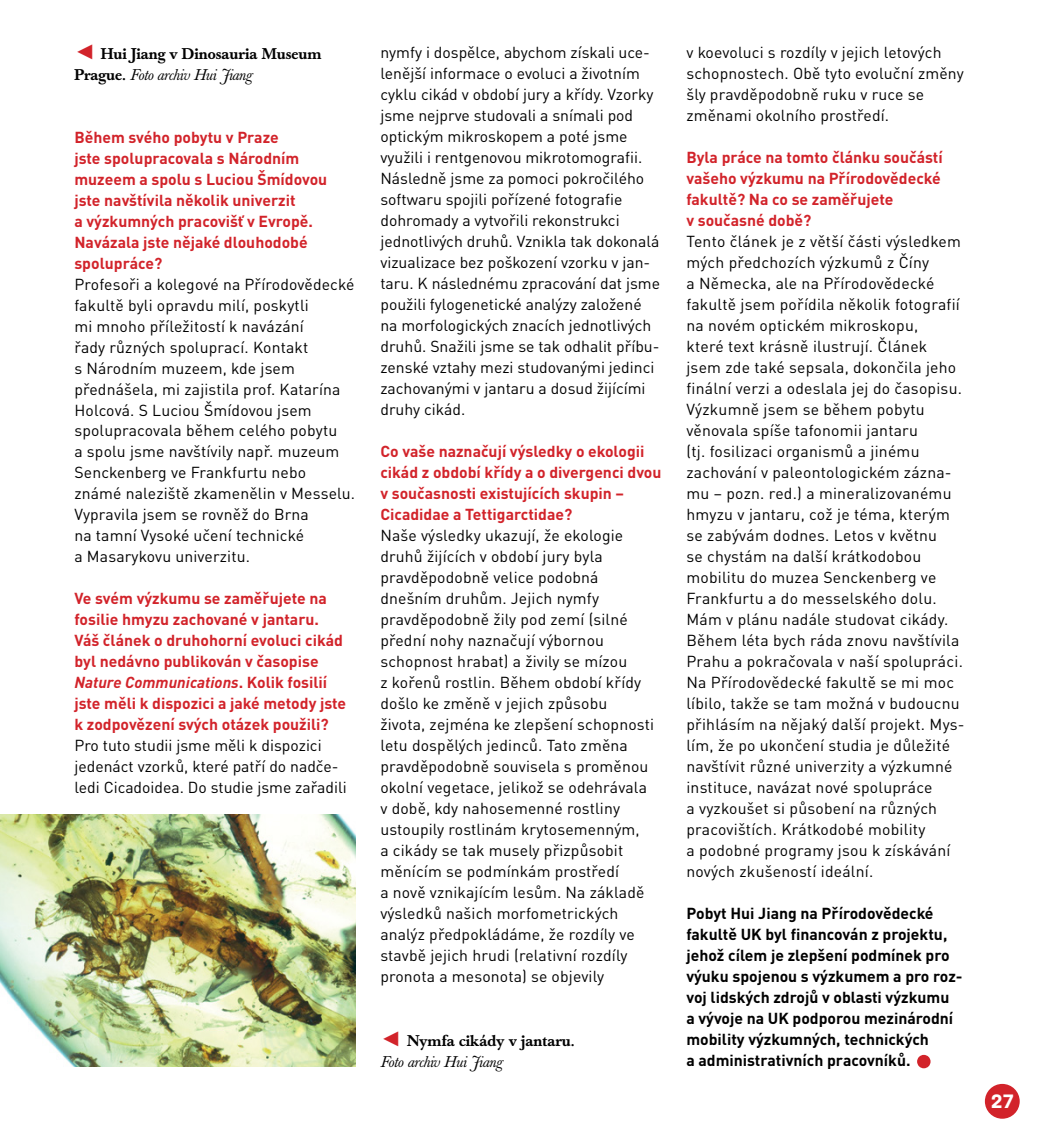
<style>
.page{position:relative;width:1042px;height:1141px;background:#fff}
.page>*{position:absolute;margin:0;border:0;box-sizing:border-box;transform-origin:0 0}
.t1{font:54.25px "Arial";color:#d2232a}
.t2{font:700 19.25px "Nudista";color:#fff}
.t3{font:15.75px/21px "DIN Pro";letter-spacing:.01em;color:#000}
.t4{font:700 15.75px/21px "DIN Pro";color:#d2232a}
.t5{font:700 15.75px/21px "DIN Pro";color:#000}
.t6{font:500 15.4px/21px "Baskerville Book Pro";color:#000}
.s1{font-family:"Arial";font-weight:400;font-size:21px;color:#d2232a}
.s2{font-weight:400;font-style:italic}
.s3{font-style:italic}
</style>
<div class="page">
<img style="left:0;top:815px;width:356px;height:252px">
<div style="left:985px;top:1084px;width:34px;height:35px;background:#d2232a;border-radius:50%"></div>
<p class="t6" style="left:74px;top:43px;width:249px"><span class="s1">◄</span> Hui Jiang v Dinosauria Museum<br>Prague. <span class="s2">Foto archiv Hui Jiang</span></p>
<p class="t4" style="left:74px;top:124px;width:254px">Během svého pobytu v Praze<br>jste spolupracovala s Národním muzeem a spolu s Luciou Šmídovou jste navštívila několik univerzit<br>a výzkumných pracovišť v Evropě.<br>Navázala jste nějaké dlouhodobé spolupráce?</p>
<p class="t3" style="left:74px;top:272px;width:282px">Profesoři a kolegové na Přírodovědecké fakultě byli opravdu milí, poskytli<br>mi mnoho příležitostí k navázání<br>řady různých spoluprací. Kontakt<br>s Národním muzeem, kde jsem přednášela, mi zajistila prof. Katarína Holcová. S Luciou Šmídovou jsem spolupracovala během celého pobytu<br>a spolu jsme navštívily např. muzeum Senckenberg ve Frankfurtu nebo známé naleziště zkamenělin v Messelu.<br>Vypravila jsem se rovněž do Brna<br>na tamní Vysoké učení technické<br>a Masarykovu univerzitu.</p>
<p class="t4" style="left:74px;top:586px;width:273px">Ve svém výzkumu se zaměřujete na fosilie hmyzu zachované v jantaru.<br>Váš článek o druhohorní evoluci cikád byl nedávno publikován v časopise <span class="s3">Nature Communications</span>. Kolik fosilií jste měli k dispozici a jaké metody jste k zodpovězení svých otázek použili?</p>
<p class="t3" style="left:74px;top:734px;width:274px">Pro tuto studii jsme měli k dispozici jedenáct vzorků, které patří do nadče&shy;ledi Cicadoidea. Do studie jsme zařadili</p>
<p class="t3" style="left:380px;top:41px;width:281px">nymfy i dospělce, abychom získali uce&shy;lenější informace o evoluci a životním cyklu cikád v období jury a křídy. Vzorky jsme nejprve studovali a snímali pod optickým mikroskopem a poté jsme využili i rentgenovou mikrotomografii.<br>Následně jsme za pomoci pokročilého softwaru spojili pořízené fotografie dohromady a vytvořili rekonstrukci jednotlivých druhů. Vznikla tak dokonalá vizualizace bez poškození vzorku v jan&shy;taru. K následnému zpracování dat jsme použili fylogenetické analýzy založené na morfologických znacích jednotlivých druhů. Snažili jsme se tak odhalit příbu&shy;zenské vztahy mezi studovanými jedinci zachovanými v jantaru a dosud žijícími druhy cikád.</p>
<p class="t4" style="left:380px;top:439px;width:283px">Co vaše naznačují výsledky o ekologii cikád z období křídy a o divergenci dvou v současnosti existujících skupin – Cicadidae a Tettigarctidae?</p>
<p class="t3" style="left:380px;top:524px;width:275px">Naše výsledky ukazují, že ekologie druhů žijících v období jury byla pravděpodobně velice podobná dnešním druhům. Jejich nymfy pravděpodobně žily pod zemí (silné přední nohy naznačují výbornou schopnost hrabat) a živily se mízou<br>z kořenů rostlin. Během období křídy došlo ke změně v jejich způsobu života, zejména ke zlepšení schopnosti letu dospělých jedinců. Tato změna pravděpodobně souvisela s proměnou okolní vegetace, jelikož se odehrávala v době, kdy nahosemenné rostliny ustoupily rostlinám krytosemenným,<br>a cikády se tak musely přizpůsobit měnícím se podmínkám prostředí<br>a nově vznikajícím lesům. Na základě výsledků našich morfometrických analýz předpokládáme, že rozdíly ve stavbě jejich hrudi (relativní rozdíly pronota a mesonota) se objevily</p>
<p class="t6" style="left:380px;top:1030px;width:196px"><span class="s1">◄</span> Nymfa cikády v jantaru.<br><span class="s2">Foto archiv Hui Jiang</span></p>
<p class="t3" style="left:686px;top:40px;width:279px">v koevoluci s rozdíly v jejich letových schopnostech. Obě tyto evoluční změny šly pravděpodobně ruku v ruce se změnami okolního prostředí.</p>
<p class="t4" style="left:686px;top:145px;width:258px">Byla práce na tomto článku součástí vašeho výzkumu na Přírodovědecké fakultě? Na co se zaměřujete<br>v současné době?</p>
<p class="t3" style="left:686px;top:229px;width:280px">Tento článek je z větší části výsledkem mých předchozích výzkumů z Číny<br>a Německa, ale na Přírodovědecké fakultě jsem pořídila několik fotografií na novém optickém mikroskopu,<br>které text krásně ilustrují. Článek jsem zde také sepsala, dokončila jeho finální verzi a odeslala jej do časopisu.<br>Výzkumně jsem se během pobytu věnovala spíše tafonomii jantaru<br>(tj. fosilizaci organismů a jinému zachování v paleontologickém zázna&shy;mu – pozn. red.) a mineralizovanému hmyzu v jantaru, což je téma, kterým se zabývám dodnes. Letos v květnu<br>se chystám na další krátkodobou mobilitu do muzea Senckenberg ve Frankfurtu a do messelského dolu.<br>Mám v plánu nadále studovat cikády.<br>Během léta bych ráda znovu navštívila Prahu a pokračovala v naší spolupráci.<br>Na Přírodovědecké fakultě se mi moc líbilo, takže se tam možná v budoucnu přihlásím na nějaký další projekt. Mys&shy;lím, že po ukončení studia je důležité navštívit různé univerzity a výzkumné instituce, navázat nové spolupráce<br>a vyzkoušet si působení na různých pracovištích. Krátkodobé mobility<br>a podobné programy jsou k získávání nových zkušeností ideální.</p>
<p class="t5" style="left:686px;top:901px;width:278px">Pobyt Hui Jiang na Přírodovědecké fakultě UK byl financován z projektu, jehož cílem je zlepšení podmínek pro výuku spojenou s výzkumem a pro roz&shy;voj lidských zdrojů v oblasti výzkumu<br>a vývoje na UK podporou mezinárodní mobility výzkumných, technických<br>a administrativních pracovníků.</p>
<h1 class="t1" style="left:914px;top:1026px;width:20px">•</h1>
<p class="t2" style="left:991px;top:1091px;width:25px">27</p>
</div>
